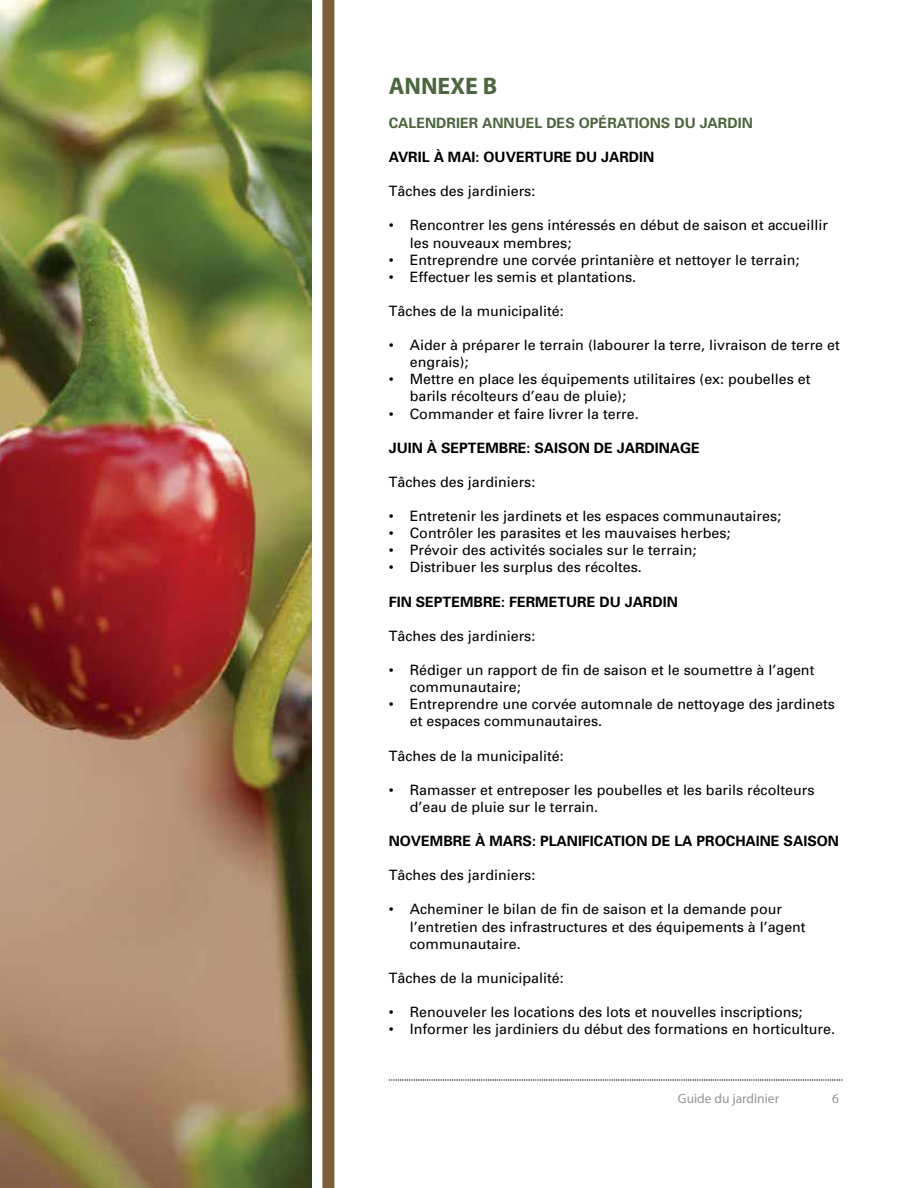
<style>
.page{position:relative;width:918px;height:1188px;background:#fff}
.page>*{position:absolute;margin:0;border:0;box-sizing:border-box;transform-origin:0 0}
.t1{font:700 24px "Myriad Pro";color:#4c6640}
.t2{font:14.25px/17.1px "Univers";color:#000}
.t3{font:700 14.25px "Univers";color:#000}
.t4{font:700 14.25px "Univers";color:#4c6640}
.t5{font:13.5px "Myriad Pro";color:#939598}
</style>
<div class="page">
<svg style="left:389px;top:1080px;width:453px;height:1px"></svg>
<img style="left:0;top:0;width:312px;height:1188px">
<div style="left:322px;top:0;width:12px;height:1188px;background:#7f5f3a"></div>
<h1 class="t1" style="left:389px;top:70px;width:110px">ANNEXE B</h1>
<p class="t4" style="left:389px;top:114px;width:365px">CALENDRIER ANNUEL DES OPÉRATIONS DU JARDIN</p>
<p class="t3" style="left:389px;top:148px;width:267px">AVRIL À MAI: OUVERTURE DU JARDIN</p>
<p class="t2" style="left:389px;top:183px;width:148px">Tâches des jardiniers:</p>
<p class="t2" style="left:410px;top:217px;width:420px;text-indent:-21px">• Rencontrer les gens intéressés en début de saison et accueillir les nouveaux membres;</p>
<p class="t2" style="left:389px;top:251px;width:412px">• Entreprendre une corvée printanière et nettoyer le terrain;</p>
<p class="t2" style="left:389px;top:268px;width:249px">• Effectuer les semis et plantations.</p>
<p class="t2" style="left:389px;top:302px;width:177px">Tâches de la municipalité:</p>
<p class="t2" style="left:410px;top:337px;width:432px;text-indent:-21px">• Aider à préparer le terrain (labourer la terre, livraison de terre et engrais);</p>
<p class="t2" style="left:410px;top:371px;width:402px;text-indent:-21px">• Mettre en place les équipements utilitaires (ex: poubelles et barils récolteurs d’eau de pluie);</p>
<p class="t2" style="left:389px;top:405px;width:251px">• Commander et faire livrer la terre.</p>
<p class="t3" style="left:389px;top:439px;width:313px">JUIN À SEPTEMBRE: SAISON DE JARDINAGE</p>
<p class="t2" style="left:389px;top:473px;width:148px">Tâches des jardiniers:</p>
<p class="t2" style="left:389px;top:508px;width:394px">• Entretenir les jardinets et les espaces communautaires;</p>
<p class="t2" style="left:389px;top:525px;width:343px">• Contrôler les parasites et les mauvaises herbes;</p>
<p class="t2" style="left:389px;top:542px;width:309px">• Prévoir des activités sociales sur le terrain;</p>
<p class="t2" style="left:389px;top:559px;width:255px">• Distribuer les surplus des récoltes.</p>
<p class="t3" style="left:389px;top:593px;width:291px">FIN SEPTEMBRE: FERMETURE DU JARDIN</p>
<p class="t2" style="left:389px;top:627px;width:148px">Tâches des jardiniers:</p>
<p class="t2" style="left:410px;top:662px;width:406px;text-indent:-21px">• Rédiger un rapport de fin de saison et le soumettre à l’agent communautaire;</p>
<p class="t2" style="left:410px;top:696px;width:427px;text-indent:-21px">• Entreprendre une corvée automnale de nettoyage des jardinets et espaces communautaires.</p>
<p class="t2" style="left:389px;top:747px;width:177px">Tâches de la municipalité:</p>
<p class="t2" style="left:410px;top:781px;width:406px;text-indent:-21px">• Ramasser et entreposer les poubelles et les barils récolteurs d’eau de pluie sur le terrain.</p>
<p class="t3" style="left:389px;top:832px;width:452px">NOVEMBRE À MARS: PLANIFICATION DE LA PROCHAINE SAISON</p>
<p class="t2" style="left:389px;top:867px;width:148px">Tâches des jardiniers:</p>
<p class="t2" style="left:410px;top:901px;width:397px;text-indent:-21px">• Acheminer le bilan de fin de saison et la demande pour l’entretien des infrastructures et des équipements à l’agent communautaire.</p>
<p class="t2" style="left:389px;top:969px;width:177px">Tâches de la municipalité:</p>
<p class="t2" style="left:389px;top:1004px;width:415px">• Renouveler les locations des lots et nouvelles inscriptions;</p>
<p class="t2" style="left:389px;top:1021px;width:448px">• Informer les jardiniers du début des formations en horticulture.</p>
<p class="t5" style="left:678px;top:1090px;width:103px">Guide du jardinier</p>
<p class="t5" style="left:832px;top:1090px;width:8px">6</p>
</div>
